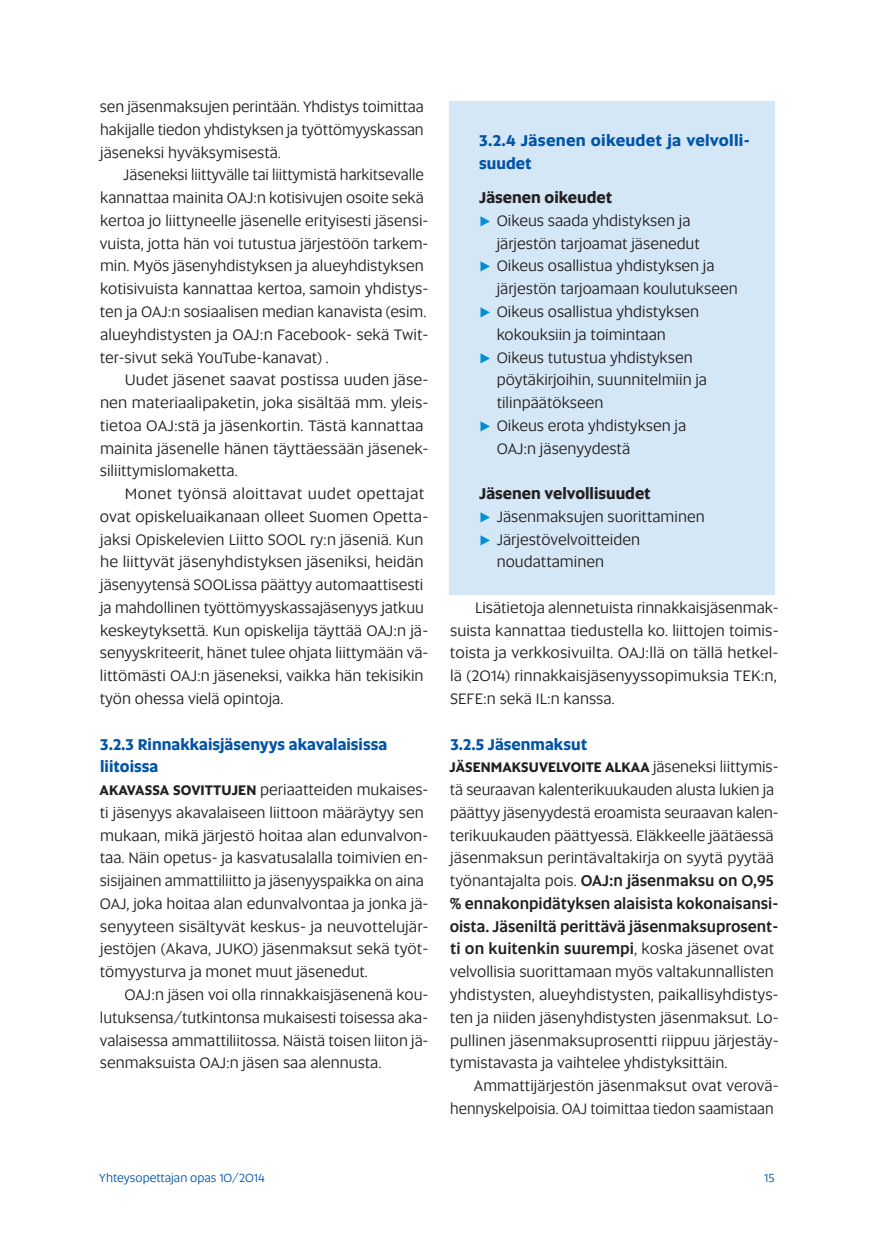
<style>
.page{position:relative;width:874px;height:1241px;background:#fff}
.page>*{position:absolute;margin:0;border:0;box-sizing:border-box;transform-origin:0 0}
.leipis_sis{font:15.75px/22.8px "Altis";color:#231f20}
.leipis_alkukorostus{font:15.75px/22.8px "Altis";color:#231f20}
.leipis{font:700 15.75px/22.8px "Altis";color:#0154a6}
.leipis-2{font:700 15.75px "Altis";color:#231f20}
.leipis_alkukorostus-2{font:700 14px "Altis";letter-spacing:.01em;color:#231f20}
.t1{font:12.25px "Altis";color:#0154a6}
.s1{font-weight:700;font-size:14px}
.s2{font-weight:700;color:#008fd5}
.s3{font-weight:400;font-size:15.75px}
.s4{font-weight:500}
</style>
<div class="page">
<div style="left:449px;top:101px;width:325px;height:493px;background:#d4e7f6"></div>
<p class="leipis_sis" style="left:100px;top:95px;width:325px;text-align:justify">sen jäsenmaksujen perintään. Yhdistys toimittaa hakijalle tiedon yhdistyksen ja työttömyyskassan jäseneksi hyväksymisestä.</p>
<p class="leipis_sis" style="left:100px;top:163px;width:330px;text-indent:24px">Jäseneksi liittyvälle tai liittymistä harkitsevalle kannattaa mainita OAJ:n kotisivujen osoite sekä kertoa jo liittyneelle jäsenelle erityisesti jäsensi&shy;vuista, jotta hän voi tutustua järjestöön tarkem&shy;min. Myös jäsenyhdistyksen ja alueyhdistyksen kotisivuista kannattaa kertoa, samoin yhdistys&shy;ten ja OAJ:n sosiaalisen median kanavista (esim. alueyhdistysten ja OAJ:n Facebook- sekä Twit&shy;ter-sivut sekä YouTube-kanavat) .</p>
<p class="leipis_sis" style="left:100px;top:368px;width:330px;text-indent:25px">Uudet jäsenet saavat postissa uuden jäse&shy;nen materiaalipaketin, joka sisältää mm. yleis&shy;tietoa OAJ:stä ja jäsenkortin. Tästä kannattaa mainita jäsenelle hänen täyttäessään jäsenek--- siliittymislomaketta.</p>
<p class="leipis_sis" style="left:100px;top:481px;width:330px;text-indent:25px">Monet työnsä aloittavat uudet opettajat ovat opiskeluaikanaan olleet Suomen Opetta&shy;jaksi Opiskelevien Liitto SOOL ry:n jäseniä. Kun he liittyvät jäsenyhdistyksen jäseniksi, heidän jäsenyytensä SOOLissa päättyy automaattisesti ja mahdollinen työttömyyskassajäsenyys jatkuu keskeytyksettä. Kun opiskelija täyttää OAJ:n jä&shy;senyyskriteerit, hänet tulee ohjata liittymään vä&shy;littömästi OAJ:n jäseneksi, vaikka hän tekisikin työn ohessa vielä opintoja.</p>
<p class="leipis" style="left:100px;top:731px;width:288px">3.2.3 Rinnakkaisjäsenyys akavalaisissa</p>
<p class="leipis" style="left:100px;top:754px;width:60px">liitoissa</p>
<p class="leipis_alkukorostus" style="left:99px;top:777px;width:330px"><span class="s1">AKAVASSA SOVITTUJEN</span> periaatteiden mukaises&shy;ti jäsenyys akavalaiseen liittoon määräytyy sen mukaan, mikä järjestö hoitaa alan edunvalvon&shy;taa. Näin opetus- ja kasvatusalalla toimivien en&shy;sisijainen ammattiliitto ja jäsenyyspaikka on aina OAJ, joka hoitaa alan edunvalvontaa ja jonka jä&shy;senyyteen sisältyvät keskus- ja neuvottelujär&shy;jestöjen (Akava, JUKO) jäsenmaksut sekä työt&shy;tömyysturva ja monet muut jäsenedut.</p>
<p class="leipis_sis" style="left:100px;top:982px;width:330px;text-align:justify;text-indent:25px">OAJ:n jäsen voi olla rinnakkaisjäsenenä kou&shy;lutuksensa/tutkintonsa mukaisesti toisessa aka&shy;valaisessa ammattiliitossa. Näistä toisen liiton jä&shy;senmaksuista OAJ:n jäsen saa alennusta.</p>
<p class="leipis" style="left:479px;top:128px;width:272px">3.2.4 Jäsenen oikeudet ja velvolli&shy;suudet</p>
<p class="leipis-2" style="left:479px;top:186px;width:134px">Jäsenen oikeudet</p>
<p class="leipis_alkukorostus" style="left:496px;top:208px;width:205px;text-indent:-17px"><span class="s2">⊲</span> Oikeus saada yhdistyksen ja järjestön tarjoamat jäsenedut</p>
<p class="leipis_alkukorostus" style="left:496px;top:254px;width:242px;text-indent:-17px"><span class="s2">⊲</span> Oikeus osallistua yhdistyksen ja järjestön tarjoamaan koulutukseen</p>
<p class="leipis_alkukorostus" style="left:496px;top:299px;width:204px;text-indent:-17px"><span class="s2">⊲</span> Oikeus osallistua yhdistyksen kokouksiin ja toimintaan</p>
<p class="leipis_alkukorostus" style="left:496px;top:345px;width:212px;text-indent:-17px"><span class="s2">⊲</span> Oikeus tutustua yhdistyksen pöytäkirjoihin, suunnitelmiin ja tilinpäätökseen</p>
<p class="leipis_alkukorostus" style="left:496px;top:413px;width:191px;text-indent:-17px"><span class="s2">⊲</span> Oikeus erota yhdistyksen ja<br>OAJ:n jäsenyydestä</p>
<p class="leipis-2" style="left:479px;top:481px;width:173px">Jäsenen velvollisuudet</p>
<p class="leipis_alkukorostus" style="left:479px;top:504px;width:227px"><span class="s2">⊲</span> Jäsenmaksujen suorittaminen</p>
<p class="leipis_alkukorostus" style="left:496px;top:527px;width:145px;text-indent:-17px"><span class="s2">⊲</span> Järjestövelvoitteiden noudattaminen</p>
<p class="leipis_sis" style="left:449px;top:595px;width:330px;text-align:justify;text-indent:25px">Lisätietoja alennetuista rinnakkaisjäsenmak&shy;suista kannattaa tiedustella ko. liittojen toimis&shy;toista ja verkkosivuilta. OAJ:llä on tällä hetkel&shy;lä (2014) rinnakkaisjäsenyyssopimuksia TEK:n, SEFE:n sekä IL:n kanssa.</p>
<p class="leipis" style="left:450px;top:731px;width:138px">3.2.5 Jäsenmaksut</p>
<p class="leipis_alkukorostus-2" style="left:449px;top:756px;width:330px">JÄSENMAKSUVELVOITE ALKAA <span class="s3">jäseneksi liittymis-</span></p>
<p class="leipis_alkukorostus" style="left:449px;top:777px;width:330px">tä seuraavan kalenterikuukauden alusta lukien ja päättyy jäsenyydestä eroamista seuraavan kalen&shy;terikuukauden päättyessä. Eläkkeelle jäätäessä jäsenmaksun perintävaltakirja on syytä pyytää työnantajalta pois. <span class="s4">OAJ:n jäsenmaksu on 0,95 % ennakonpidätyksen alaisista kokonaisansi&shy;oista. Jäseniltä perittävä jäsenmaksuprosent&shy;ti on kuitenkin suurempi</span>, koska jäsenet ovat velvollisia suorittamaan myös valtakunnallisten yhdistysten, alueyhdistysten, paikallisyhdistys&shy;ten ja niiden jäsenyhdistysten jäsenmaksut. Lo&shy;pullinen jäsenmaksuprosentti riippuu järjestäy&shy;tymistavasta ja vaihtelee yhdistyksittäin.</p>
<p class="leipis_sis" style="left:450px;top:1073px;width:329px;text-indent:24px">Ammattijärjestön jäsenmaksut ovat verovä&shy;hennyskelpoisia. OAJ toimittaa tiedon saamistaan</p>
<p class="t1" style="left:99px;top:1169px;width:167px">Yhteysopettajan opas 10/2014</p>
<p class="t1" style="left:763px;top:1169px;width:12px">15</p>
</div>
